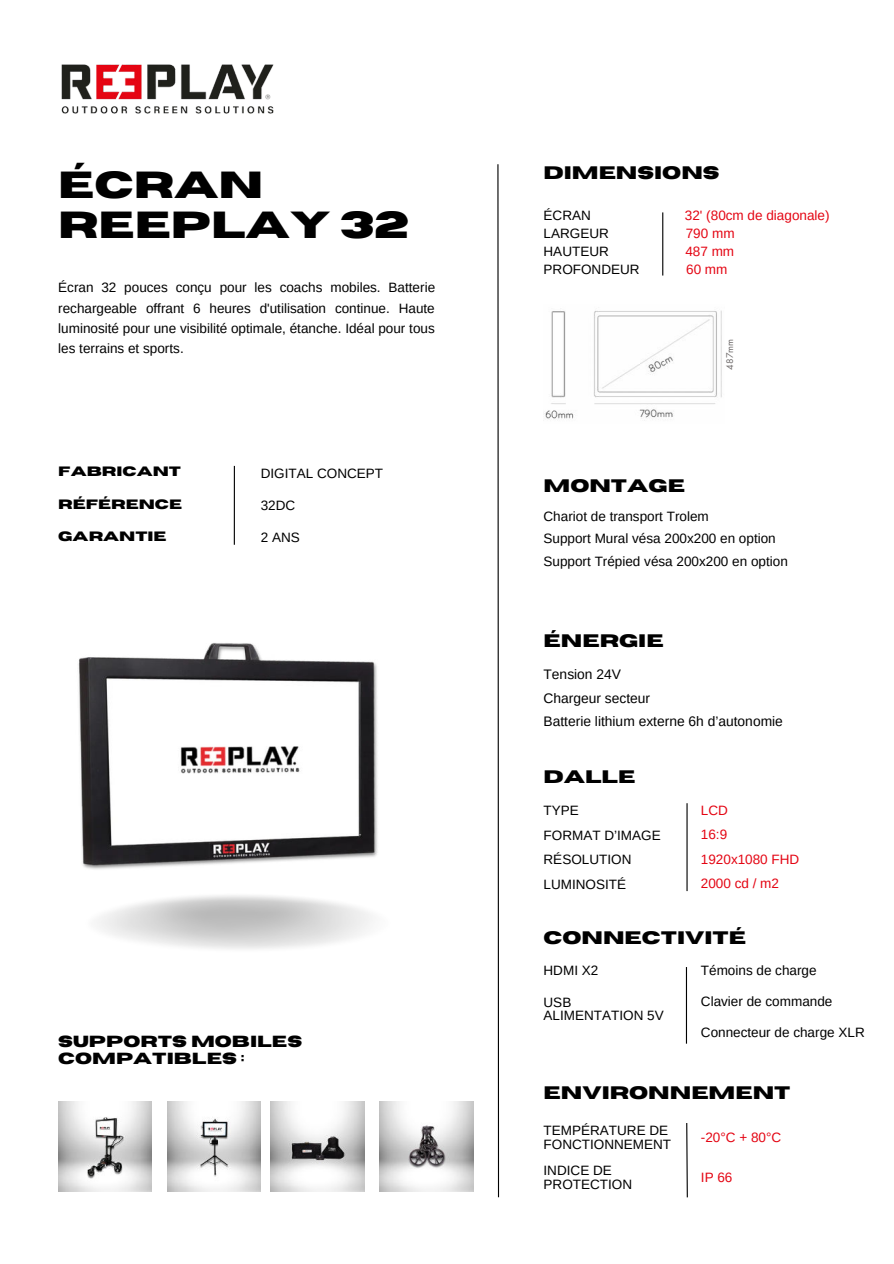
<style>
.page{position:relative;width:894px;height:1264px;background:#fff}
.page>*{position:absolute;margin:0;border:0;box-sizing:border-box;transform-origin:0 0}
.t1{font:700 37.5px/39.5px "Horizon";color:#000}
.t2{font:700 18px "Horizon";color:#000}
.t3{font:700 16.05px/17px "Horizon";color:#000}
.t4{font:13.8px/23.5px "Arimo";color:#000}
.t5{font:13.5px/24.6px "Arimo";color:#000}
.t6{font:13.5px/18.1px "Arimo";color:#e40513}
.t7{font:700 13.5px "Horizon";color:#000}
.t8{font:9px "Futura LT Pro";color:#6d6969}
</style>
<div class="page">
<img style="left:58px;top:1101px;width:94px;height:90px">
<img style="left:167px;top:1101px;width:93px;height:90px">
<img style="left:61px;top:64px;width:213px;height:50px">
<hr style="left:234px;top:466px;width:1px;height:79px;background:#000">
<hr style="left:662px;top:212px;width:1px;height:63px;background:#000">
<hr style="left:686px;top:803px;width:1px;height:88px;background:#000">
<hr style="left:685px;top:967px;width:1px;height:76px;background:#000">
<svg style="left:686px;top:1123px;width:2px;height:75px"></svg>
<svg style="left:497px;top:164px;width:2px;height:1034px"></svg>
<img style="left:78px;top:643px;width:308px;height:279px">
<img style="left:271px;top:1101px;width:93px;height:90px">
<img style="left:379px;top:1101px;width:94px;height:90px">
<img style="left:544px;top:310px;width:178px;height:111px">
<h1 class="t1" style="left:58px;top:166px;width:352px">ÉCRAN<br>REEPLAY 32</h1>
<p class="t5" style="left:58px;top:278px;width:378px;line-height:20.2px;text-align:justify">Écran 32 pouces conçu pour les coachs mobiles. Batterie rechargeable offrant 6 heures d'utilisation continue. Haute luminosité pour une visibilité optimale, étanche. Idéal pour tous les terrains et sports.</p>
<p class="t7" style="left:58px;top:463px;width:124px">FABRICANT</p>
<p class="t7" style="left:58px;top:496px;width:125px">RÉFÉRENCE</p>
<p class="t7" style="left:58px;top:527px;width:110px">GARANTIE</p>
<p class="t5" style="left:261px;top:461px;width:124px">DIGITAL CONCEPT</p>
<p class="t5" style="left:261px;top:493px;width:36px">32DC</p>
<p class="t5" style="left:261px;top:525px;width:41px">2 ANS</p>
<p class="t3" style="left:58px;top:1033px;width:245px">SUPPORTS MOBILES<br>COMPATIBLES :</p>
<h2 class="t2" style="left:543px;top:161px;width:177px">DIMENSIONS</h2>
<p class="t5" style="left:543px;top:206px;width:67px;line-height:18.1px">ÉCRAN<br>LARGEUR<br>HAUTEUR</p>
<p class="t6" style="left:684px;top:206px;width:146px">32' (80cm de diagonale)<br>790 mm<br>487 mm<br>60 mm</p>
<p class="t5" style="left:543px;top:257px;width:98px">PROFONDEUR</p>
<p class="t8" style="left:723px;top:369px;width:32px;rotate:-90deg">487mm</p>
<h2 class="t2" style="left:543px;top:474px;width:143px">MONTAGE</h2>
<p class="t5" style="left:543px;top:504px;width:246px;line-height:22.5px">Chariot de transport Trolem<br>Support Mural vésa 200x200 en option<br>Support Trépied vésa 200x200 en option</p>
<h2 class="t2" style="left:543px;top:629px;width:122px">ÉNERGIE</h2>
<p class="t4" style="left:543px;top:662px;width:241px">Tension 24V<br>Chargeur secteur<br>Batterie lithium externe 6h d’autonomie</p>
<h2 class="t2" style="left:543px;top:765px;width:93px">DALLE</h2>
<p class="t5" style="left:543px;top:798px;width:119px">TYPE<br>FORMAT D’IMAGE<br>RÉSOLUTION<br>LUMINOSITÉ</p>
<p class="t6" style="left:700px;top:798px;width:100px;line-height:24.3px">LCD<br>16:9<br>1920x1080 FHD<br>2000 cd / m2</p>
<h2 class="t2" style="left:543px;top:926px;width:204px">CONNECTIVITÉ</h2>
<p class="t5" style="left:543px;top:958px;width:56px">HDMI X2</p>
<p class="t5" style="left:543px;top:995px;width:122px;line-height:13.5px">USB<br>ALIMENTATION 5V</p>
<p class="t5" style="left:700px;top:958px;width:117px">Témoins de charge</p>
<p class="t5" style="left:700px;top:989px;width:133px">Clavier de commande</p>
<p class="t5" style="left:700px;top:1019px;width:165px">Connecteur de charge XLR</p>
<h2 class="t2" style="left:543px;top:1080px;width:248px">ENVIRONNEMENT</h2>
<p class="t5" style="left:543px;top:1123px;width:129px;line-height:13.5px">TEMPÉRATURE DE<br>FONCTIONNEMENT</p>
<p class="t5" style="left:543px;top:1163px;width:90px;line-height:13.5px">INDICE DE<br>PROTECTION</p>
<p class="t6" style="left:700px;top:1128px;width:82px">-20°C + 80°C</p>
<p class="t6" style="left:700px;top:1168px;width:33px">IP 66</p>
</div>
